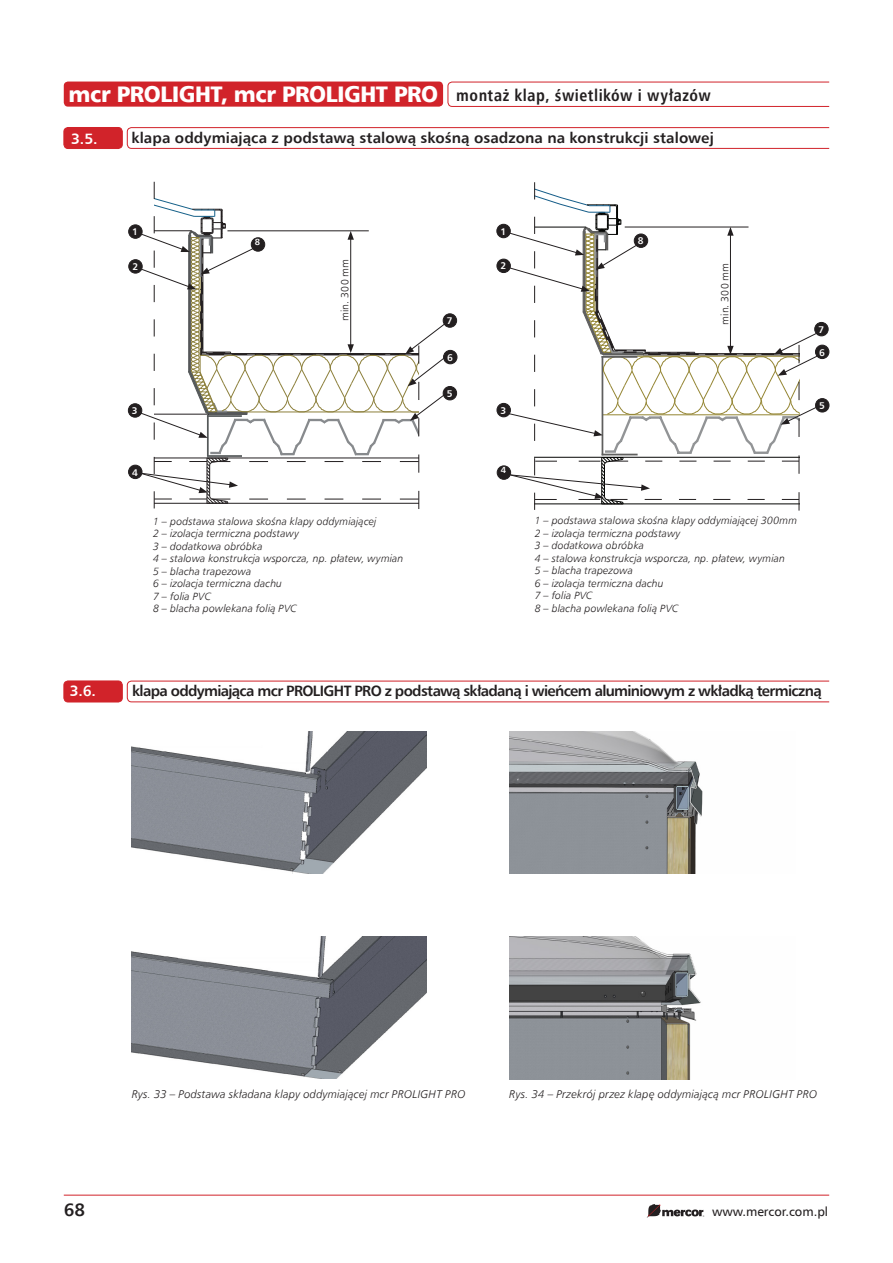
<style>
.page{position:relative;width:893px;height:1263px;background:#fff}
.page>*{position:absolute;margin:0;border:0;box-sizing:border-box;transform-origin:0 0}
.t1{font:22.5px "Humnst 777 Blk EU";letter-spacing:-.02em;color:#fff}
.t2{font:700 18px "Humnst 777 EU";color:#231f20}
.Humanist_777_Bd_10_p{font:700 16.5px "Humnst 777 Cn EU";letter-spacing:.035em;color:#231f20}
.Humanist_777_Bd_8_pt{font:700 15px "Humnst 777 EU";letter-spacing:-.035em;color:#231f20}
.Humanist_777_Bd_8_pt-2{font:700 15px "Humnst 777 EU";letter-spacing:.005em;color:#231f20}
.Humanist_777_Bd_10_p-2{font:700 15px "Humnst 777 EU";color:#fff}
.t3{font:12.75px "Humnst 777 EU";color:#231f20}
.t4{font:italic 11.25px "Humnst 777 Lt EU";letter-spacing:.015em;color:#231f20}
.t5{font:italic 10.5px "Humnst 777 Lt EU";letter-spacing:.015em;color:#231f20}
.t6{font:10.5px "Humnst 777 Lt EU";letter-spacing:.015em;color:#231f20}
.t7{font:700 9.75px "Humnst 777 EU";color:#fff}
.t8{font:700 9px "Humnst 777 EU";color:#fff}
</style>
<div class="page">
<svg style="left:647px;top:1204px;width:57px;height:14px"></svg>
<hr style="left:64px;top:1195px;width:765px;height:1px;background:#d1232a">
<div style="left:64px;top:82px;width:379px;height:25px;background:#d1232a;border-radius:4px"></div>
<svg style="left:448px;top:82px;width:382px;height:25px"></svg>
<svg style="left:127px;top:127px;width:703px;height:22px"></svg>
<div style="left:64px;top:127px;width:58px;height:22px;background:#d1232a;border-radius:4px"></div>
<div style="left:64px;top:127px;width:58px;height:22px;border:1px solid #d1232a;border-radius:4px"></div>
<svg style="left:127px;top:681px;width:703px;height:21px"></svg>
<div style="left:64px;top:681px;width:58px;height:21px;background:#d1232a;border-radius:4px"></div>
<div style="left:64px;top:681px;width:58px;height:21px;border:1px solid #d1232a;border-radius:4px"></div>
<div style="left:497px;top:224px;width:13px;height:14px;background:#231f20;border-radius:50%"></div>
<div style="left:497px;top:224px;width:13px;height:14px;border:1px solid #231f20;border-radius:50%"></div>
<div style="left:497px;top:259px;width:13px;height:14px;background:#231f20;border-radius:50%"></div>
<div style="left:497px;top:259px;width:14px;height:14px;border:1px solid #231f20;border-radius:50%"></div>
<div style="left:816px;top:399px;width:13px;height:13px;background:#231f20;border-radius:50%"></div>
<div style="left:815px;top:398px;width:14px;height:14px;border:1px solid #231f20;border-radius:50%"></div>
<div style="left:815px;top:322px;width:13px;height:14px;background:#231f20;border-radius:50%"></div>
<div style="left:814px;top:322px;width:14px;height:14px;border:1px solid #231f20;border-radius:50%"></div>
<div style="left:815px;top:345px;width:14px;height:14px;background:#231f20;border-radius:50%"></div>
<div style="left:815px;top:345px;width:14px;height:14px;border:1px solid #231f20;border-radius:50%"></div>
<div style="left:497px;top:403px;width:13px;height:14px;background:#231f20;border-radius:50%"></div>
<div style="left:497px;top:403px;width:14px;height:14px;border:1px solid #231f20;border-radius:50%"></div>
<div style="left:497px;top:466px;width:14px;height:13px;background:#231f20;border-radius:50%"></div>
<div style="left:497px;top:466px;width:14px;height:13px;border:1px solid #231f20;border-radius:50%"></div>
<svg style="left:503px;top:182px;width:321px;height:329px"></svg>
<div style="left:129px;top:225px;width:13px;height:13px;background:#231f20;border-radius:50%"></div>
<div style="left:128px;top:225px;width:14px;height:13px;border:1px solid #231f20;border-radius:50%"></div>
<div style="left:129px;top:260px;width:13px;height:13px;background:#231f20;border-radius:50%"></div>
<div style="left:129px;top:259px;width:13px;height:14px;border:1px solid #231f20;border-radius:50%"></div>
<div style="left:128px;top:404px;width:14px;height:13px;background:#231f20;border-radius:50%"></div>
<div style="left:128px;top:404px;width:14px;height:13px;border:1px solid #231f20;border-radius:50%"></div>
<div style="left:129px;top:465px;width:13px;height:14px;background:#231f20;border-radius:50%"></div>
<div style="left:128px;top:465px;width:14px;height:14px;border:1px solid #231f20;border-radius:50%"></div>
<div style="left:443px;top:314px;width:14px;height:13px;background:#231f20;border-radius:50%"></div>
<div style="left:443px;top:314px;width:14px;height:13px;border:1px solid #231f20;border-radius:50%"></div>
<div style="left:444px;top:350px;width:13px;height:14px;background:#231f20;border-radius:50%"></div>
<div style="left:443px;top:350px;width:14px;height:14px;border:1px solid #231f20;border-radius:50%"></div>
<svg style="left:141px;top:182px;width:305px;height:327px"></svg>
<div style="left:443px;top:386px;width:14px;height:14px;background:#231f20;border-radius:50%"></div>
<div style="left:443px;top:386px;width:14px;height:14px;border:1px solid #231f20;border-radius:50%"></div>
<img style="left:510px;top:731px;width:193px;height:143px">
<img style="left:509px;top:937px;width:192px;height:142px">
<img style="left:132px;top:731px;width:294px;height:142px">
<img style="left:132px;top:937px;width:294px;height:142px">
<h1 class="t1" style="left:69px;top:80px;width:371px">mcr PROLIGHT, mcr PROLIGHT PRO</h1>
<p class="Humanist_777_Bd_10_p-2" style="left:71px;top:129px;width:28px">3.5.</p>
<p class="Humanist_777_Bd_8_pt-2" style="left:131px;top:129px;width:584px">klapa oddymiająca z podstawą stalową skośną osadzona na konstrukcji stalowej</p>
<p class="Humanist_777_Bd_10_p" style="left:456px;top:85px;width:256px">montaż klap, świetlików i wyłazów</p>
<p class="t7" style="left:132px;top:226px;width:7px">1</p>
<p class="t7" style="left:132px;top:260px;width:7px">2</p>
<p class="t8" style="left:255px;top:236px;width:7px">8</p>
<p class="t6" style="left:338px;top:321px;width:64px;rotate:-90deg">min. 300 mm</p>
<p class="t7" style="left:447px;top:315px;width:7px">7</p>
<p class="t7" style="left:447px;top:351px;width:7px">6</p>
<p class="t7" style="left:500px;top:225px;width:7px">1</p>
<p class="t7" style="left:500px;top:260px;width:7px">2</p>
<p class="t6" style="left:718px;top:325px;width:64px;rotate:-90deg">min. 300 mm</p>
<p class="t7" style="left:638px;top:235px;width:7px">8</p>
<p class="t7" style="left:818px;top:323px;width:7px">7</p>
<p class="t7" style="left:819px;top:346px;width:7px">6</p>
<p class="t7" style="left:447px;top:387px;width:7px">5</p>
<p class="t7" style="left:132px;top:405px;width:7px">3</p>
<p class="t7" style="left:501px;top:404px;width:7px">3</p>
<p class="t7" style="left:819px;top:399px;width:7px">5</p>
<p class="t7" style="left:132px;top:466px;width:7px">4</p>
<p class="t8" style="left:501px;top:464px;width:7px">4</p>
<p class="t5" style="left:153px;top:514px;width:225px">1 – podstawa stalowa skośna klapy oddymiającej</p>
<p class="t5" style="left:153px;top:527px;width:147px">2 – izolacja termiczna podstawy</p>
<p class="t5" style="left:153px;top:539px;width:111px">3 – dodatkowa obróbka</p>
<p class="t5" style="left:153px;top:552px;width:252px">4 – stalowa konstrukcja wsporcza, np. płatew, wymian</p>
<p class="t5" style="left:153px;top:564px;width:100px">5 – blacha trapezowa</p>
<p class="t5" style="left:153px;top:577px;width:130px">6 – izolacja termiczna dachu</p>
<p class="t5" style="left:153px;top:589px;width:59px">7 – folia PVC</p>
<p class="t5" style="left:153px;top:602px;width:145px">8 – blacha powlekana folią PVC</p>
<p class="t5" style="left:535px;top:514px;width:264px">1 – podstawa stalowa skośna klapy oddymiającej 300mm</p>
<p class="t5" style="left:535px;top:526px;width:147px">2 – izolacja termiczna podstawy</p>
<p class="t5" style="left:535px;top:539px;width:111px">3 – dodatkowa obróbka</p>
<p class="t5" style="left:535px;top:551px;width:252px">4 – stalowa konstrukcja wsporcza, np. płatew, wymian</p>
<p class="t5" style="left:535px;top:564px;width:100px">5 – blacha trapezowa</p>
<p class="t5" style="left:535px;top:576px;width:130px">6 – izolacja termiczna dachu</p>
<p class="t5" style="left:535px;top:589px;width:59px">7 – folia PVC</p>
<p class="t5" style="left:535px;top:601px;width:145px">8 – blacha powlekana folią PVC</p>
<p class="Humanist_777_Bd_10_p-2" style="left:70px;top:681px;width:28px">3.6.</p>
<p class="Humanist_777_Bd_8_pt" style="left:132px;top:681px;width:691px">klapa oddymiająca mcr PROLIGHT PRO z podstawą składaną i wieńcem aluminiowym z wkładką termiczną</p>
<p class="t4" style="left:132px;top:1087px;width:335px">Rys. 33 – Podstawa składana klapy oddymiającej mcr PROLIGHT PRO</p>
<p class="t4" style="left:509px;top:1087px;width:309px">Rys. 34 – Przekrój przez klapę oddymiającą mcr PROLIGHT PRO</p>
<h2 class="t2" style="left:64px;top:1198px;width:23px">68</h2>
<p class="t3" style="left:712px;top:1204px;width:117px">www.mercor.com.pl</p>
</div>
